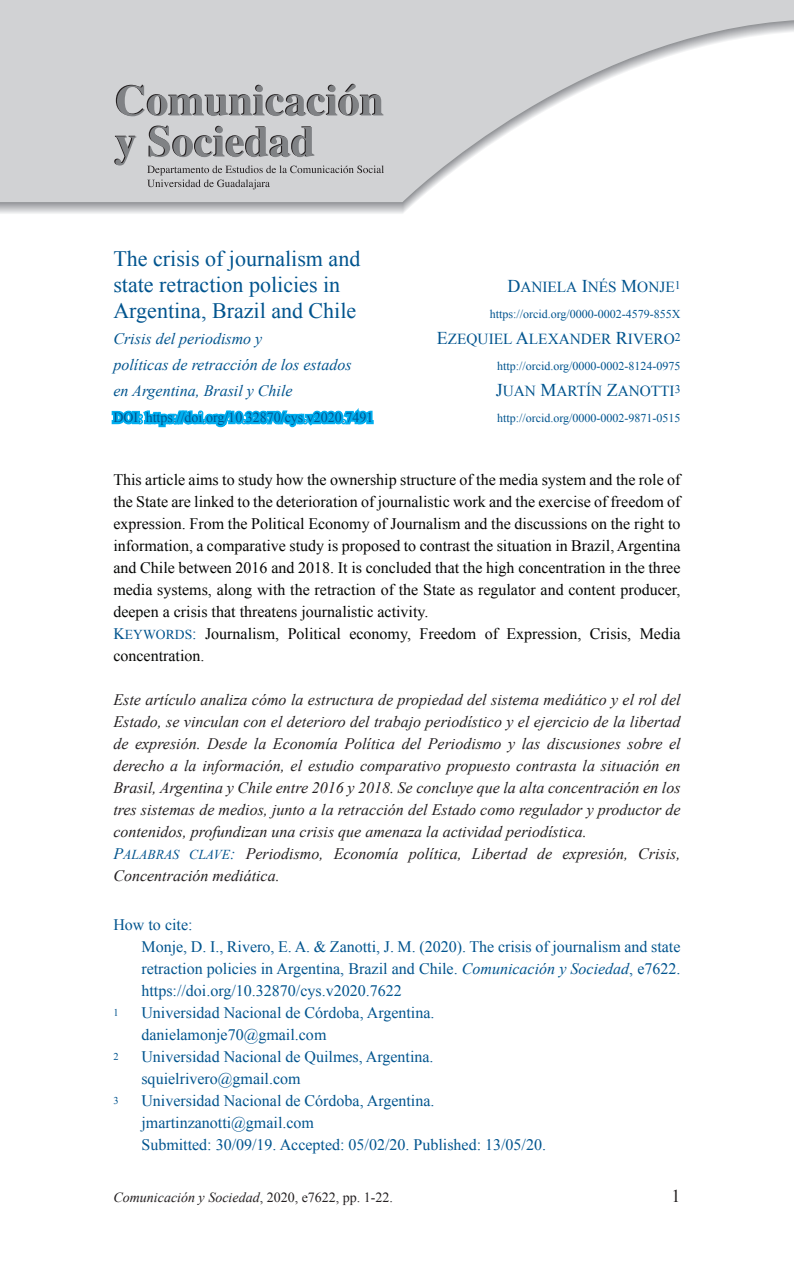
<style>
.page{position:relative;width:794px;height:1276px;background:#fff}
.page>*{position:absolute;margin:0;border:0;box-sizing:border-box;transform-origin:0 0}
.t1{font:22px/26px "Times New Roman";color:#00548e}
.t2{font:18px "Times New Roman";color:#231f20}
.t3{font:italic 16px/22px "Times New Roman";color:#231f20}
.t4{font:16px/22px "Times New Roman";color:#040503}
.t5{font:16px/22px "Times New Roman";color:#00548e}
.t6{font:italic 16px/26px "Times New Roman";color:#00548e}
.t7{font:15.4px "Times New Roman PSMT SC850";color:#00548e}
.t8{font:14px "Times New Roman";color:#00548e}
.t9{font:italic 14px "Times New Roman";color:#231f20}
.t10{font:12px "Times New Roman";color:#00548e}
.t11{font:10.4px "Times New Roman";color:#00548e}
.s1{font-size:18px}
.s2{font-family:"Times New Roman PSMT SC850";color:#00548e}
.s3{font-family:"Times New Roman PSMT SC850";font-size:13.6px;color:#00548e}
.s4{color:#1f2020}
.s5{font-family:"Times New Roman PS Italic MT SC850";font-style:normal;color:#00548e}
.s6{font-family:"Times New Roman PS Italic MT SC850";font-style:normal;font-size:13.6px;color:#00548e}
.s7{font-style:italic}
.s8{font-style:normal}
</style>
<div class="page">
<svg style="left:111px;top:408px;width:263px;height:20px"></svg>
<svg style="left:0;top:0;width:794px;height:202px;fill:#d1d2d4"></svg>
<svg style="left:116px;top:84px;width:267px;height:32px"></svg>
<svg style="left:114px;top:136px;width:22px;height:29px"></svg>
<svg style="left:148px;top:126px;width:166px;height:31px"></svg>
<svg style="left:147px;top:165px;width:237px;height:24px"></svg>
<h1 class="t1" style="left:113px;top:245px;width:248px">The crisis of journalism and state retraction policies in<br>Argentina, Brazil and Chile</h1>
<p class="t6" style="left:113px;top:325px;width:240px">Crisis del periodismo y<br>políticas de retracción de los estados en Argentina, Brasil y Chile</p>
<p class="t8" style="left:113px;top:408px;width:261px">DOI: https://doi.org/10.32870/cys.v2020.7491</p>
<p class="t7" style="left:507px;top:277px;width:175px"><span class="s1">D</span>ANIELA <span class="s1">I</span>NÉS <span class="s1">M</span>ONJE<sup>1</sup></p>
<p class="t10" style="left:490px;top:306px;width:192px">https://orcid.org/0000-0002-4579-855X</p>
<p class="t7" style="left:437px;top:329px;width:245px"><span class="s1">E</span>ZEQUIEL <span class="s1">A</span>LEXANDER <span class="s1">R</span>IVERO<sup>2</sup></p>
<p class="t10" style="left:497px;top:358px;width:185px">http://orcid.org/0000-0002-8124-0975</p>
<p class="t7" style="left:496px;top:381px;width:186px"><span class="s1">J</span>UAN <span class="s1">M</span>ARTÍN <span class="s1">Z</span>ANOTTI<sup>3</sup></p>
<p class="t10" style="left:497px;top:410px;width:185px">http://orcid.org/0000-0002-9871-0515</p>
<p class="t4" style="left:113px;top:469px;width:568px">This article aims to study how the ownership structure of the media system and the role of the State are linked to the deterioration of journalistic work and the exercise of freedom of expression. From the Political Economy of Journalism and the discussions on the right to information, a comparative study is proposed to contrast the situation in Brazil, Argentina and Chile between 2016 and 2018. It is concluded that the high concentration in the three media systems, along with the retraction of the State as regulator and content producer, deepen a crisis that threatens journalistic activity.<br><span class="s2">K</span><span class="s3">EYWORDS</span><span class="s2">:</span> Journalism, Political economy, Freedom of Expression, Crisis, Media concentration<span class="s4">.</span></p>
<p class="t3" style="left:113px;top:688px;width:568px">Este artículo analiza cómo la estructura de propiedad del sistema mediático y el rol del Estado, se vinculan con el deterioro del trabajo periodístico y el ejercicio de la libertad de expresión. Desde la Economía Política del Periodismo y las discusiones sobre el derecho a la información, el estudio comparativo propuesto contrasta la situación en Brasil, Argentina y Chile entre 2016 y 2018. Se concluye que la alta concentración en los tres sistemas de medios, junto a la retracción del Estado como regulador y productor de contenidos, profundizan una crisis que amenaza la actividad periodística.<br><span class="s5">P</span><span class="s6">ALABRAS CLAVE</span><span class="s5">:</span> Periodismo, Economía política, Libertad de expresión, Crisis, Concentración mediática.</p>
<p class="t5" style="left:141px;top:913px;width:540px;text-indent:-28px">How to cite:<br>Monje, D. I., Rivero, E. A. &amp; Zanotti, J. M. (2020). The crisis of journalism and state retraction policies in Argentina, Brazil and Chile. <span class="s7">Comunicación y Sociedad</span>, e7622. https://doi.org/10.32870/cys.v2020.7622</p>
<p class="t11" style="left:113px;top:1005px;width:7px">1</p>
<p class="t5" style="left:141px;top:1001px;width:294px">Universidad Nacional de Córdoba, Argentina. danielamonje70@gmail.com</p>
<p class="t11" style="left:113px;top:1049px;width:7px">2</p>
<p class="t5" style="left:141px;top:1045px;width:294px">Universidad Nacional de Quilmes, Argentina. squielrivero@gmail.com</p>
<p class="t11" style="left:113px;top:1093px;width:7px">3</p>
<p class="t5" style="left:141px;top:1089px;width:406px">Universidad Nacional de Córdoba, Argentina. jmartinzanotti@gmail.com<br>Submitted: 30/09/19. Accepted: 05/02/20. Published: 13/05/20.</p>
<p class="t9" style="left:113px;top:1188px;width:281px">Comunicación y Sociedad<span class="s8">, 2020, e7622, pp. 1-22.</span></p>
<p class="t2" style="left:671px;top:1184px;width:10px">1</p>
</div>
